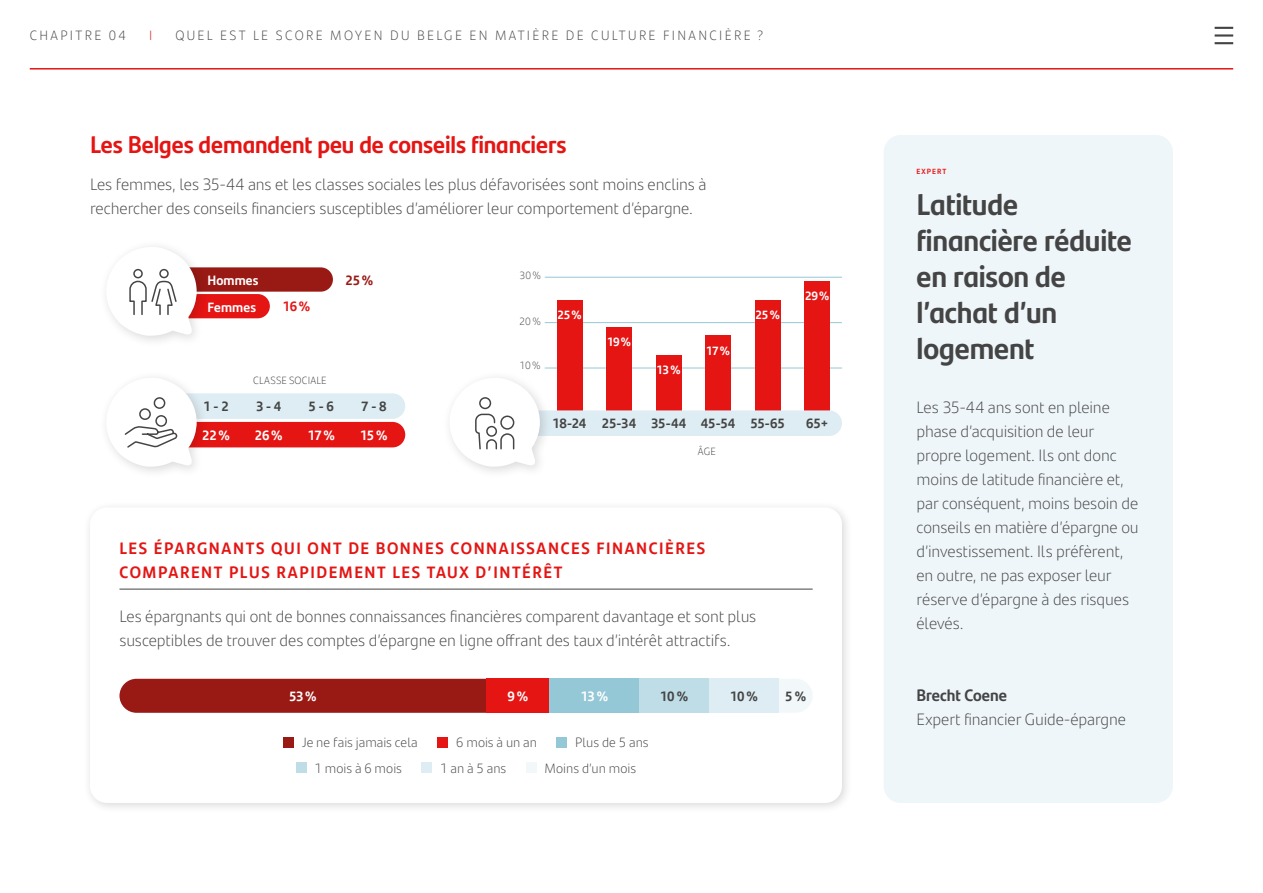
<style>
.page{position:relative;width:1263px;height:893px;background:#fff}
.page>*{position:absolute;margin:0;border:0;box-sizing:border-box;transform-origin:0 0}
.t1{font:700 30px/36px "Santander Headline";letter-spacing:-.01em;color:#444}
.t2{font:700 24px "Santander Headline";letter-spacing:-.005em;color:#e41513}
.t3{font:300 16.5px/24px "Santander Text";letter-spacing:-.005em;color:#444}
.t4{font:700 16.5px/24px "Santander Headline";letter-spacing:.1em;color:#e41513}
.t5{font:700 16.5px "Santander Headline";color:#444}
.t6{font:300 13.5px "Santander Text";letter-spacing:.16em;color:#444}
.t7{font:700 13.5px "Santander Headline";letter-spacing:-.01em;color:#444}
.t8{font:300 13.5px "Santander Text";color:#444}
.t9{font:700 13.5px "Santander Headline";letter-spacing:.01em;color:#fff}
.t10{font:300 13.5px "Santander Text";letter-spacing:.005em;color:#444}
.t11{font:700 13.5px "Santander Headline";color:#991914}
.t12{font:700 13.5px "Santander Headline";color:#e41513}
.t13{font:300 13.5px "Santander Text";color:#e41513}
.t14{font:700 12px "Santander Headline";color:#fff}
.t15{font:300 10.5px "Santander Text";letter-spacing:.015em;color:#444}
.t16{font:700 7.5px "Santander Headline";letter-spacing:.145em;color:#e41513}
</style>
<div class="page">
<hr style="left:30px;top:68px;width:1203px;height:2px;background:#e41513">
<svg style="left:1214px;top:42px;width:19px;height:2px"></svg>
<hr style="left:1214px;top:34px;width:19px;height:3px;background:#444">
<svg style="left:1214px;top:27px;width:19px;height:2px"></svg>
<div style="left:83px;top:500px;width:770px;height:314px;background:#000;opacity:.15"></div>
<div style="left:90px;top:507px;width:752px;height:296px;background:#fff;border-radius:17px"></div>
<hr style="left:545px;top:368px;width:297px;height:1px;background:#95c8d7">
<hr style="left:545px;top:322px;width:297px;height:1px;background:#95c8d7">
<hr style="left:545px;top:277px;width:297px;height:1px;background:#95c8d7">
<div style="left:557px;top:300px;width:25px;height:110px;background:#e41513"></div>
<div style="left:606px;top:327px;width:26px;height:83px;background:#e41513"></div>
<svg style="left:656px;top:356px;width:25px;height:54px"></svg>
<div style="left:705px;top:336px;width:26px;height:74px;background:#e41513"></div>
<div style="left:755px;top:300px;width:25px;height:110px;background:#e41513"></div>
<div style="left:804px;top:281px;width:26px;height:129px;background:#e41513"></div>
<div style="left:158px;top:422px;width:247px;height:25px;background:#e41513;border-radius:13px"></div>
<div style="left:158px;top:393px;width:247px;height:26px;background:#deedf3;border-radius:13px"></div>
<div style="left:502px;top:410px;width:340px;height:26px;background:#deedf3;border-radius:13px"></div>
<div style="left:158px;top:294px;width:112px;height:24px;background:#e41513;border-radius:12px"></div>
<div style="left:158px;top:267px;width:175px;height:25px;background:#991914;border-radius:12px"></div>
<div style="left:98px;top:239px;width:111px;height:109px;background:#000;opacity:.15"></div>
<div style="left:98px;top:370px;width:111px;height:109px;background:#000;opacity:.15"></div>
<div style="left:442px;top:370px;width:110px;height:109px;background:#000;opacity:.15"></div>
<svg style="left:106px;top:246px;width:91px;height:91px"></svg>
<svg style="left:106px;top:377px;width:91px;height:90px"></svg>
<svg style="left:450px;top:377px;width:90px;height:90px"></svg>
<div style="left:884px;top:135px;width:289px;height:668px;background:#eff6f9;border-radius:17px"></div>
<div style="left:119px;top:679px;width:438px;height:34px;background:#991914;border-radius:17px"></div>
<div style="left:740px;top:679px;width:73px;height:34px;background:#f2f8fa;border-radius:17px"></div>
<div style="left:709px;top:679px;width:70px;height:34px;background:#deedf3"></div>
<div style="left:486px;top:679px;width:63px;height:34px;background:#e41513"></div>
<div style="left:549px;top:679px;width:90px;height:34px;background:#95c8d7"></div>
<div style="left:639px;top:679px;width:70px;height:34px;background:#bedde6"></div>
<hr style="left:119px;top:589px;width:694px;height:1px;background:#444">
<div style="left:283px;top:737px;width:11px;height:10px;background:#991914"></div>
<div style="left:438px;top:737px;width:10px;height:10px;background:#e41513"></div>
<div style="left:557px;top:737px;width:10px;height:10px;background:#95c8d7"></div>
<div style="left:296px;top:762px;width:10px;height:11px;background:#bedde6"></div>
<div style="left:422px;top:762px;width:10px;height:11px;background:#deedf3"></div>
<div style="left:526px;top:762px;width:10px;height:11px;background:#f2f8fa"></div>
<p class="t6" style="left:30px;top:25px;width:98px">CHAPITRE 04</p>
<p class="t13" style="left:149px;top:25px;width:5px">I</p>
<p class="t6" style="left:175px;top:25px;width:589px">QUEL EST LE SCORE MOYEN DU BELGE EN MATIÈRE DE CULTURE FINANCIÈRE ?</p>
<h2 class="t2" style="left:90px;top:126px;width:478px">Les Belges demandent peu de conseils financiers</h2>
<p class="t3" style="left:90px;top:171px;width:618px">Les femmes, les 35-44 ans et les classes sociales les plus défavorisées sont moins enclins à rechercher des conseils financiers susceptibles d’améliorer leur comportement d’épargne.</p>
<p class="t9" style="left:207px;top:269px;width:53px">Hommes</p>
<p class="t9" style="left:208px;top:297px;width:50px">Femmes</p>
<p class="t12" style="left:283px;top:296px;width:29px">16%</p>
<p class="t11" style="left:346px;top:269px;width:29px">25%</p>
<p class="t15" style="left:253px;top:372px;width:75px">CLASSE SOCIALE</p>
<p class="t7" style="left:204px;top:396px;width:27px">1 - 2</p>
<p class="t7" style="left:256px;top:396px;width:27px">3 - 4</p>
<p class="t7" style="left:309px;top:396px;width:27px">5 - 6</p>
<p class="t7" style="left:361px;top:396px;width:27px">7 - 8</p>
<p class="t9" style="left:202px;top:424px;width:29px">22%</p>
<p class="t9" style="left:255px;top:424px;width:29px">26%</p>
<p class="t9" style="left:308px;top:424px;width:29px">17%</p>
<p class="t9" style="left:360px;top:424px;width:29px">15%</p>
<p class="t15" style="left:520px;top:268px;width:23px">30%</p>
<p class="t15" style="left:520px;top:313px;width:23px">20%</p>
<p class="t15" style="left:520px;top:358px;width:23px">10%</p>
<p class="t14" style="left:557px;top:306px;width:26px">25%</p>
<p class="t14" style="left:607px;top:333px;width:26px">19%</p>
<p class="t14" style="left:657px;top:361px;width:25px">13%</p>
<p class="t14" style="left:706px;top:341px;width:25px">17%</p>
<p class="t14" style="left:755px;top:306px;width:26px">25%</p>
<p class="t14" style="left:805px;top:286px;width:26px">29%</p>
<p class="t7" style="left:553px;top:413px;width:234px">18-24 25-34 35-44 45-54 55-65</p>
<p class="t7" style="left:806px;top:413px;width:23px">65+</p>
<p class="t15" style="left:698px;top:443px;width:19px">ÂGE</p>
<p class="t4" style="left:119px;top:535px;width:587px">LES ÉPARGNANTS QUI ONT DE BONNES CONNAISSANCES FINANCIÈRES<br>COMPARENT PLUS RAPIDEMENT LES TAUX D’INTÉRÊT</p>
<p class="t3" style="left:119px;top:604px;width:638px">Les épargnants qui ont de bonnes connaissances financières comparent davantage et sont plus susceptibles de trouver des comptes d’épargne en ligne offrant des taux d’intérêt attractifs.</p>
<p class="t9" style="left:289px;top:685px;width:29px">53%</p>
<p class="t9" style="left:507px;top:685px;width:22px">9%</p>
<p class="t9" style="left:581px;top:685px;width:29px">13%</p>
<p class="t7" style="left:660px;top:685px;width:29px">10%</p>
<p class="t7" style="left:730px;top:685px;width:29px">10%</p>
<p class="t7" style="left:785px;top:685px;width:22px">5%</p>
<p class="t8" style="left:302px;top:732px;width:117px">Je ne fais jamais cela</p>
<p class="t6" style="left:456px;top:732px;width:82px">6 mois à un an</p>
<p class="t8" style="left:575px;top:732px;width:75px">Plus de 5 ans</p>
<p class="t10" style="left:315px;top:758px;width:89px">1 mois à 6 mois</p>
<p class="t6" style="left:440px;top:758px;width:68px">1 an à 5 ans</p>
<p class="t8" style="left:545px;top:758px;width:93px">Moins d’un mois</p>
<p class="t16" style="left:916px;top:166px;width:31px">EXPERT</p>
<h1 class="t1" style="left:916px;top:185px;width:217px">Latitude financière réduite en raison de l’achat d’un logement</h1>
<p class="t3" style="left:916px;top:394px;width:224px">Les 35-44 ans sont en pleine phase d’acquisition de leur propre logement. Ils ont donc moins de latitude financière et, par conséquent, moins besoin de conseils en matière d’épargne ou d’investissement. Ils préfèrent, en outre, ne pas exposer leur réserve d’épargne à des risques élevés.</p>
<p class="t5" style="left:916px;top:682px;width:92px">Brecht Coene</p>
<p class="t3" style="left:916px;top:706px;width:211px">Expert financier Guide-épargne</p>
</div>
